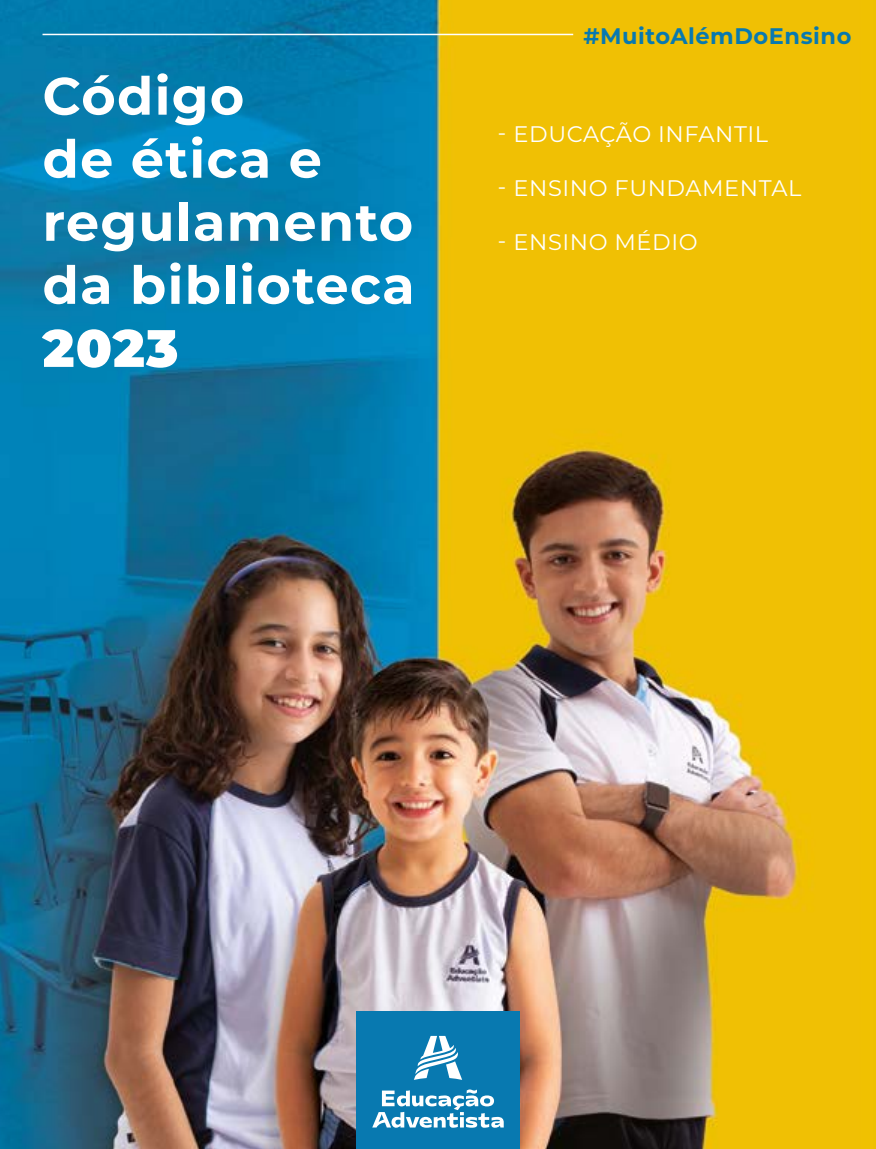
<style>
.page{position:relative;width:876px;height:1149px;background:#fff}
.page>*{position:absolute;margin:0;border:0;box-sizing:border-box;transform-origin:0 0}
.t1{font:700 52.5px/63px "Montserrat";letter-spacing:.025em;color:#fff}
.t2{font:900 52.5px "Montserrat";color:#fff}
.t3{font:22.5px "Montserrat";letter-spacing:.025em;color:#fff}
.t4{font:700 22.5px "Montserrat";letter-spacing:.025em;color:#0879b0}
</style>
<div class="page">
<img style="left:0;top:0;width:876px;height:1148px">
<div style="left:356px;top:1010px;width:164px;height:138px;background:#0879b0"></div>
<svg style="left:414px;top:1035px;width:48px;height:44px"></svg>
<svg style="left:372px;top:1089px;width:132px;height:38px"></svg>
<hr style="left:43px;top:34px;width:530px;height:1px;background:#fff">
<h1 class="t1" style="left:43px;top:62px;width:374px">Código<br>de ética e regulamento da biblioteca</h1>
<h1 class="t2" style="left:43px;top:309px;width:137px">2023</h1>
<p class="t4" style="left:583px;top:20px;width:270px">#MuitoAlémDoEnsino</p>
<p class="t3" style="left:497px;top:119px;width:272px">- EDUCAÇÃO INFANTIL</p>
<p class="t3" style="left:497px;top:173px;width:305px">- ENSINO FUNDAMENTAL</p>
<p class="t3" style="left:497px;top:227px;width:202px">- ENSINO MÉDIO</p>
</div>
